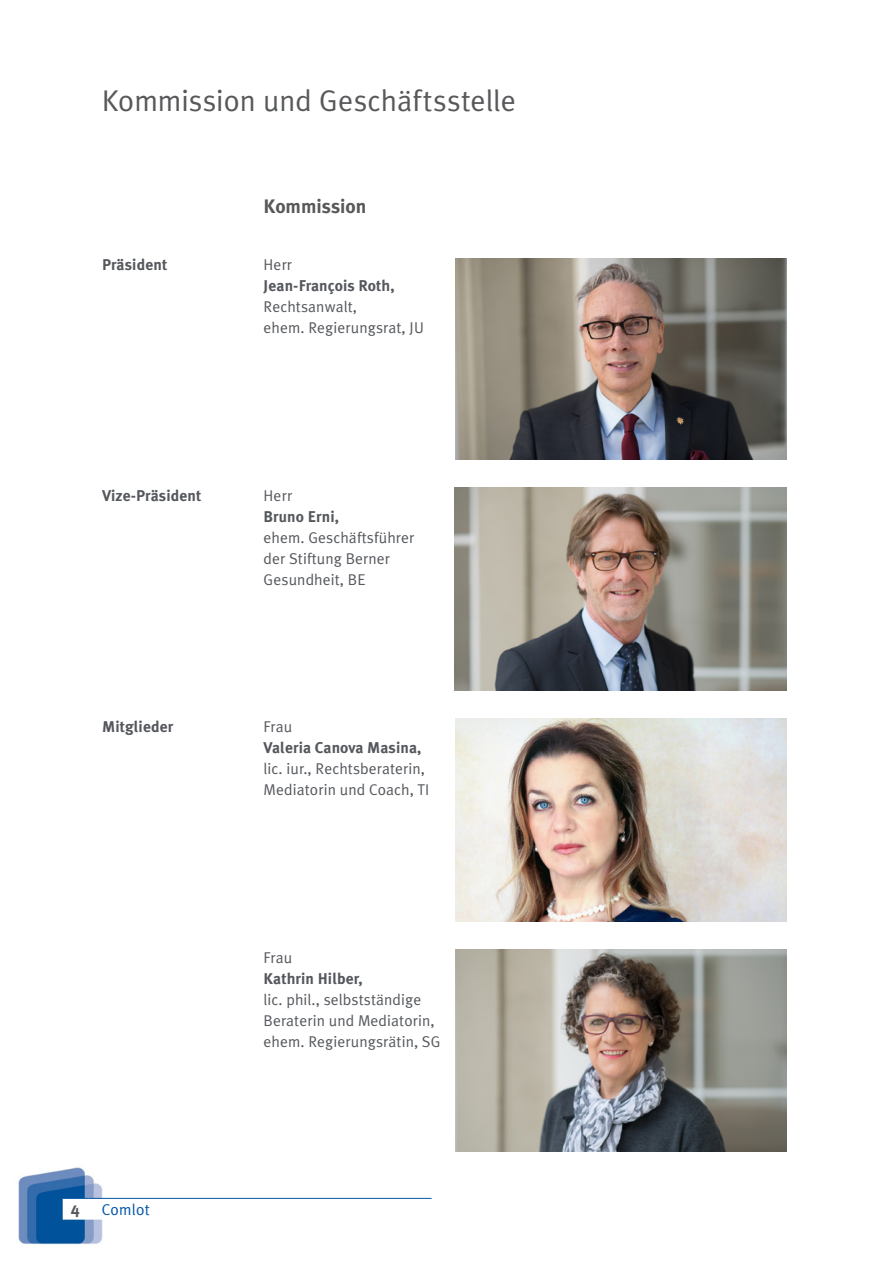
<style>
.page{position:relative;width:893px;height:1263px;background:#fff}
.page>*{position:absolute;margin:0;border:0;box-sizing:border-box;transform-origin:0 0}
.t1{font:30px "Meta Plus Normal";color:#57585a}
.t2{font:700 19.5px "Meta Plus";color:#57585a}
.t3{font:700 16.5px "Meta Plus";color:#54575c}
.t4{font:15.75px "Meta Plus Normal";letter-spacing:.015em;color:#0155a7}
.t5{font:15.6px/21px "Meta Plus Normal";letter-spacing:.005em;color:#54575c}
.t6{font:700 15.6px "Meta Plus";letter-spacing:.005em;color:#54575c}
</style>
<div class="page">
<img style="left:18px;top:1167px;width:88px;height:78px">
<svg style="left:63px;top:1198px;width:43px;height:21px"></svg>
<hr style="left:88px;top:1198px;width:344px;height:1px;background:#0155a7">
<img style="left:455px;top:258px;width:332px;height:202px">
<img style="left:455px;top:488px;width:332px;height:203px">
<img style="left:455px;top:949px;width:332px;height:202px">
<img style="left:455px;top:719px;width:332px;height:202px">
<h1 class="t1" style="left:102px;top:83px;width:415px">Kommission und Geschäftsstelle</h1>
<p class="t2" style="left:264px;top:195px;width:104px">Kommission</p>
<p class="t6" style="left:102px;top:255px;width:67px">Präsident</p>
<p class="t5" style="left:264px;top:253px;width:30px">Herr</p>
<p class="t6" style="left:264px;top:276px;width:132px">Jean-François Roth,</p>
<p class="t5" style="left:264px;top:295px;width:162px">Rechtsanwalt,<br>ehem. Regierungsrat, JU</p>
<p class="t6" style="left:102px;top:486px;width:101px">Vize-Präsident</p>
<p class="t5" style="left:264px;top:484px;width:30px">Herr</p>
<p class="t6" style="left:264px;top:507px;width:77px">Bruno Erni,</p>
<p class="t5" style="left:264px;top:526px;width:152px">ehem. Geschäftsführer der Stiftung Berner<br>Gesundheit, BE</p>
<p class="t6" style="left:102px;top:717px;width:73px">Mitglieder</p>
<p class="t5" style="left:264px;top:715px;width:30px">Frau</p>
<p class="t6" style="left:264px;top:738px;width:159px">Valeria Canova Masina,</p>
<p class="t5" style="left:264px;top:757px;width:167px">lic. iur., Rechtsberaterin,<br>Mediatorin und Coach, TI</p>
<p class="t3" style="left:71px;top:1199px;width:11px">4</p>
<p class="t4" style="left:102px;top:1201px;width:50px">Comlot</p>
<p class="t5" style="left:264px;top:946px;width:30px">Frau</p>
<p class="t6" style="left:264px;top:969px;width:100px">Kathrin Hilber,</p>
<p class="t5" style="left:264px;top:988px;width:178px">lic. phil., selbstständige<br>Beraterin und Mediatorin, ehem. Regierungsrätin, SG</p>
</div>
